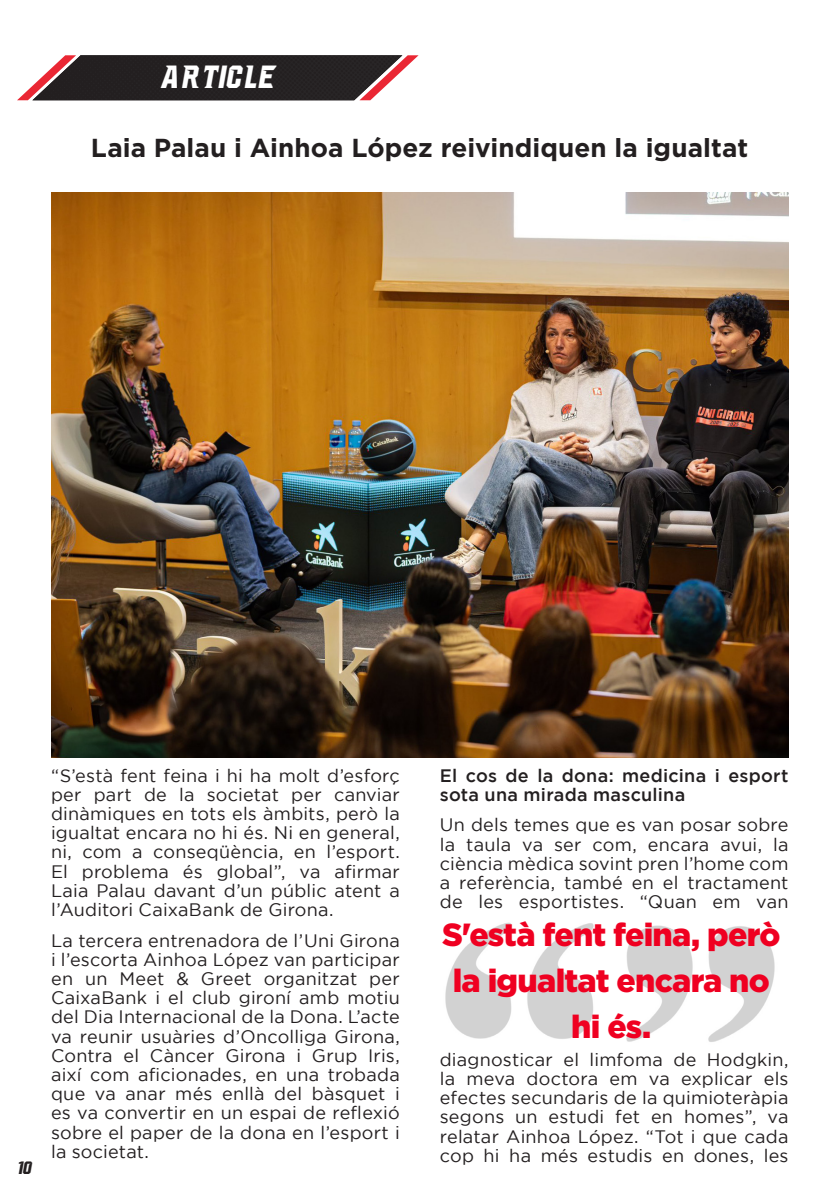
<style>
.page{position:relative;width:840px;height:1191px;background:#fff}
.page>*{position:absolute;margin:0;border:0;box-sizing:border-box;transform-origin:0 0}
.t1{font:900 32px/46px "Gotham";letter-spacing:-.025em;color:#ef0021;text-align:center}
.t2{font:italic 32px "NCAA Michigan St Spartans";color:#fff}
.Estilo_de_párrafo_2{font:700 26px "Gotham";letter-spacing:.005em;color:#231f20}
.t3{font:18px/19.2px "Gotham";letter-spacing:.015em;color:#231f20;text-align:justify}
.t4{font:500 18px/19.2px "Gotham";letter-spacing:.015em;color:#231f20}
.t5{font:italic 18px "NCAA Michigan St Spartans";color:#231f20}
</style>
<div class="page">
<img style="left:445px;top:922px;width:330px;height:120px">
<svg style="left:17px;top:55px;width:401px;height:45px;background:#4e4143"></svg>
<img style="left:51px;top:192px;width:736px;height:565px">
<p class="t2" style="left:161px;top:65px;width:121px">ARTICLE</p>
<p class="Estilo_de_párrafo_2" style="left:91px;top:131px;width:658px">Laia Palau i Ainhoa López reivindiquen la igualtat</p>
<p class="t5" style="left:17px;top:1161px;width:19px">10</p>
<p class="t3" style="left:51px;top:765px;width:350px">“S’està fent feina i hi ha molt d’esforç per part de la societat per canviar dinàmiques en tots els àmbits, però la igualtat encara no hi és. Ni en general, ni, com a conseqüència, en l’esport.<br>El problema és global”, va afirmar Laia Palau davant d’un públic atent a l’Auditori CaixaBank de Girona.</p>
<p class="t3" style="left:51px;top:930px;width:350px">La tercera entrenadora de l’Uni Girona i l’escorta Ainhoa López van participar en un Meet &amp; Greet organitzat per CaixaBank i el club gironí amb motiu del Dia Internacional de la Dona. L’acte va reunir usuàries d’Oncolliga Girona, Contra el Càncer Girona i Grup Iris, així com aficionades, en una trobada que va anar més enllà del bàsquet i es va convertir en un espai de reflexió sobre el paper de la dona en l’esport i la societat.</p>
<p class="t1" style="left:442px;top:911px;width:340px">S'està fent feina, però la igualtat encara no hi és.</p>
<p class="t4" style="left:439px;top:765px;width:350px">El cos de la dona: medicina i esport sota una mirada masculina</p>
<p class="t3" style="left:439px;top:815px;width:350px">Un dels temes que es van posar sobre la taula va ser com, encara avui, la ciència mèdica sovint pren l’home com a referència, també en el tractament de les esportistes. “Quan em van</p>
<p class="t3" style="left:439px;top:1049px;width:350px">diagnosticar el limfoma de Hodgkin, la meva doctora em va explicar els efectes secundaris de la quimioteràpia segons un estudi fet en homes”, va relatar Ainhoa López. “Tot i que cada cop hi ha més estudis en dones, les</p>
</div>
